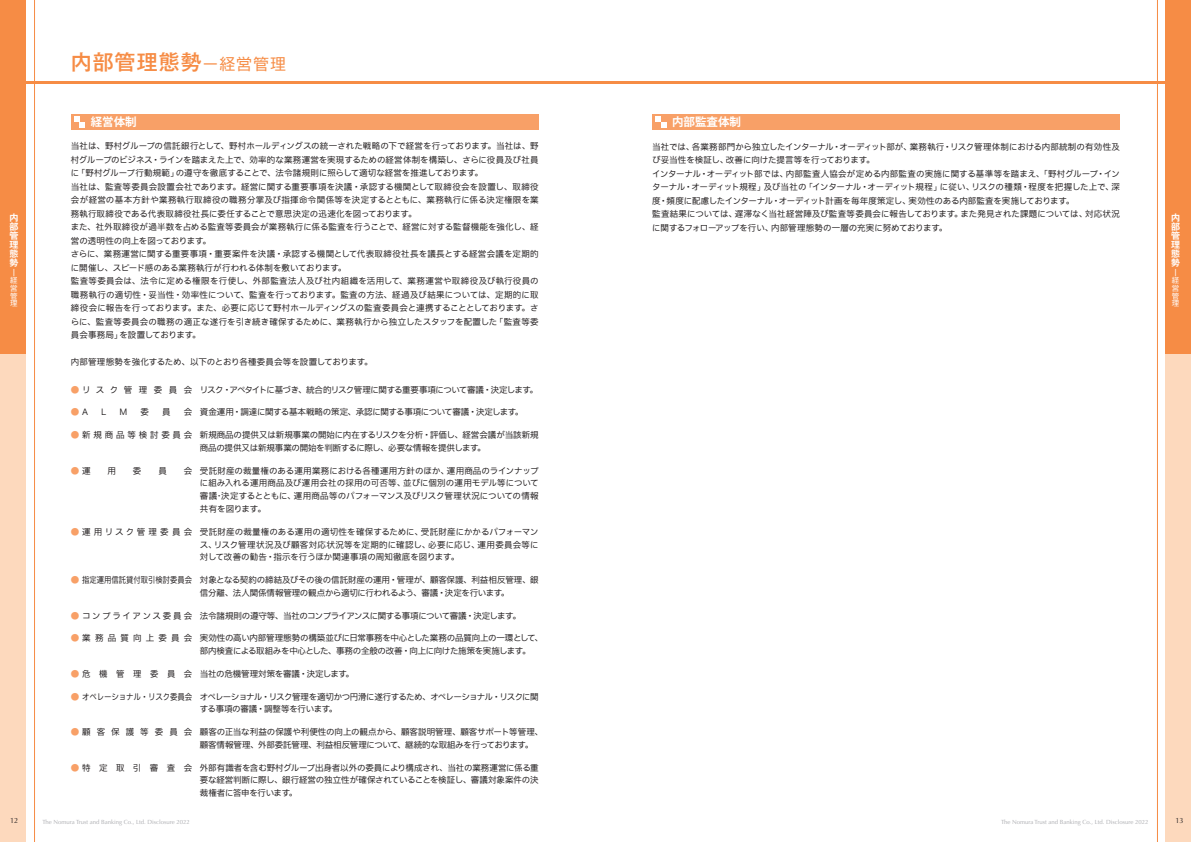
<style>
.page{position:relative;width:1191px;height:842px;background:#fff}
.page>*{position:absolute;margin:0;border:0;box-sizing:border-box;transform-origin:0 0}
.t1{font:21px "Gothic MB101 Pro Medium 90 pv RKSJ H";letter-spacing:.05em;color:#f68c45}
.t2{font:11.5px "Koz Go Pro Bold 90 pv RKSJ H";color:#fff}
.t3{font:9px/9.2px "Gothic MB101 Pro De Bold 90 pv RKSJ V";color:#fff;text-align:justify}
.t4{font:9px "Iwa UCDA Goth Std Th 90 pv RKSJ V";color:#fff}
.t5{font:8.5px/12.8px "Iwa UCDA Goth Std R2 90 pv RKSJ H";letter-spacing:-.01em;color:#231f20}
.t6{font:8.5px/13.5px "Iwa UCDA Goth Std R2 90 pv RKSJ H";letter-spacing:.01em;color:#231f20}
.t7{font:8.5px/12.8px "Iwa UCDA Goth Std R2 90 pv RKSJ H";letter-spacing:-.035em;color:#231f20}
.t8{font:8.5px/12.8px "Iwa UCDA Goth Std R2 90 pv RKSJ H";letter-spacing:-.06em;color:#231f20}
.t9{font:8.5px "Iwa UCDA Goth Std R2 90 pv RKSJ H";letter-spacing:-.065em;color:#231f20}
.t10{font:8.5px "Iwa UCDA Goth Std R2 90 pv RKSJ H";letter-spacing:-.055em;color:#231f20}
.t11{font:8.5px "Iwa UCDA Goth Std R2 90 pv RKSJ H";letter-spacing:-.01em;color:#231f20;scale:.86 1}
.t12{font:8.5px "Iwa UCDA Goth Std R2 90 pv RKSJ H";letter-spacing:-.01em;color:#231f20;scale:.88 1}
.t13{font:8.5px "Iwa UCDA Goth Std R2 90 pv RKSJ H";letter-spacing:.19em;color:#231f20}
.t14{font:8.5px "Iwa UCDA Goth Std R2 90 pv RKSJ H";letter-spacing:.33em;color:#231f20}
.t15{font:8.5px "Iwa UCDA Goth Std R2 90 pv RKSJ H";letter-spacing:.38em;color:#231f20}
.t16{font:8.5px "Iwa UCDA Goth Std R2 90 pv RKSJ H";letter-spacing:.49em;color:#231f20}
.t17{font:8.5px "Iwa UCDA Goth Std R2 90 pv RKSJ H";letter-spacing:.755em;color:#231f20}
.t18{font:8.5px "Iwa UCDA Goth Std R2 90 pv RKSJ H";letter-spacing:.715em;color:#231f20}
.t19{font:8.5px "Iwa UCDA Goth Std R2 90 pv RKSJ H";letter-spacing:1.035em;color:#231f20}
.t20{font:8.5px "Iwa UCDA Goth Std R2 90 pv RKSJ H";letter-spacing:.99em;color:#231f20}
.t21{font:8.5px "Iwa UCDA Goth Std R2 90 pv RKSJ H";color:#f8a067}
.t22{font:7.5px/7.7px "Iwa UCDA Goth Std Th 90 pv RKSJ V";color:#fff;text-align:justify}
.t23{font:7.5px "Optima";color:#231f20}
.t24{font:6px "Optima";color:#a8a9ad}
.s1{font-family:"Iwa UCDA Goth Std Th 90 pv RKSJ H";font-size:16px}
.s2{color:#f8a067}
.s3{color:#231f20}
</style>
<div class="page">
<hr style="left:0;top:81px;width:1191px;height:3px;background:#f68c45">
<hr style="left:1157px;top:0;width:1px;height:842px;background:#f68c45">
<hr style="left:34px;top:0;width:1px;height:842px;background:#f68c45">
<div style="left:1165px;top:0;width:26px;height:842px;background:#f68c45"></div>
<div style="left:1165px;top:354px;width:26px;height:488px;background:#fdd9bd"></div>
<div style="left:0;top:0;width:26px;height:842px;background:#f68c45"></div>
<div style="left:0;top:354px;width:26px;height:488px;background:#fdd9bd"></div>
<div style="left:71px;top:114px;width:468px;height:16px;background:#f8a067"></div>
<svg style="left:74px;top:116px;width:11px;height:12px"></svg>
<div style="left:652px;top:114px;width:468px;height:16px;background:#f8a067"></div>
<svg style="left:655px;top:116px;width:11px;height:12px"></svg>
<p class="t3" style="left:9px;top:214px;width:10px">内部管理態勢</p>
<p class="t4" style="left:9px;top:269px;width:6px">ー</p>
<p class="t22" style="left:10px;top:278px;width:9px">経営管理</p>
<h1 class="t1" style="left:71px;top:54px;width:217px">内部管理態勢<span class="s1">ー経営管理</span></h1>
<h2 class="t2" style="left:91px;top:117px;width:47px">経営体制</h2>
<p class="t6" style="left:71px;top:140px;width:469px">当社は、野村グループの信託銀行として、野村ホールディングスの統一された戦略の下で経営を行っております。当社は、野村グループのビジネス・ラインを踏まえた上で、効率的な業務運営を実現するための経営体制を構築し、さらに役員及び社員に「野村グループ行動規範」の遵守を徹底することで、法令諸規則に照らして適切な経営を推進しております。<br>当社は、監査等委員会設置会社であります。経営に関する重要事項を決議・承認する機関として取締役会を設置し、取締役会が経営の基本方針や業務執行取締役の職務分掌及び指揮命令関係等を決定するとともに、業務執行に係る決定権限を業務執行取締役である代表取締役社長に委任することで意思決定の迅速化を図っております。<br>また、社外取締役が過半数を占める監査等委員会が業務執行に係る監査を行うことで、経営に対する監督機能を強化し、経営の透明性の向上を図っております。<br>さらに、業務運営に関する重要事項・重要案件を決議・承認する機関として代表取締役社長を議長とする経営会議を定期的に開催し、スピード感のある業務執行が行われる体制を敷いております。<br>監査等委員会は、法令に定める権限を行使し、外部監査法人及び社内組織を活用して、業務運営や取締役及び執行役員の職務執行の適切性・妥当性・効率性について、監査を行っております。監査の方法、経過及び結果については、定期的に取締役会に報告を行っております。また、必要に応じて野村ホールディングスの監査委員会と連携することとしております。さらに、監査等委員会の職務の適正な遂行を引き続き確保するために、業務執行から独立したスタッフを配置した「監査等委員会事務局」を設置しております。</p>
<p class="t5" style="left:71px;top:357px;width:303px">内部管理態勢を強化するため、以下のとおり各種委員会等を設置しております。</p>
<p class="t17" style="left:71px;top:386px;width:123px"><span class="s2">●</span> リスク管理委員会</p>
<p class="t21" style="left:71px;top:409px;width:19px">● <span class="s3">A</span></p>
<p class="t5" style="left:101px;top:407px;width:7px">L</p>
<p class="t5" style="left:119px;top:407px;width:9px">M</p>
<p class="t5" style="left:140px;top:407px;width:10px">委</p>
<p class="t5" style="left:162px;top:407px;width:10px">員</p>
<p class="t5" style="left:184px;top:407px;width:10px">会</p>
<p class="t14" style="left:71px;top:432px;width:123px"><span class="s2">●</span> 新規商品等検討委員会</p>
<p class="t21" style="left:71px;top:467px;width:21px">● <span class="s3">運</span></p>
<p class="t5" style="left:108px;top:465px;width:10px">用</p>
<p class="t5" style="left:133px;top:465px;width:10px">委</p>
<p class="t5" style="left:158px;top:465px;width:10px">員</p>
<p class="t5" style="left:184px;top:465px;width:10px">会</p>
<p class="t15" style="left:71px;top:528px;width:123px"><span class="s2">●</span> 運用リスク管理委員会</p>
<p class="t11" style="left:71px;top:577px;width:143px"><span class="s2">●</span> 指定運用信託貸付取引検討委員会</p>
<p class="t13" style="left:71px;top:612px;width:123px"><span class="s2">●</span> コンプライアンス委員会</p>
<p class="t16" style="left:71px;top:635px;width:123px"><span class="s2">●</span> 業務品質向上委員会</p>
<p class="t19" style="left:71px;top:670px;width:123px"><span class="s2">●</span> 危機管理委員会</p>
<p class="t12" style="left:71px;top:693px;width:139px"><span class="s2">●</span> オペレーショナル・リスク委員会</p>
<p class="t18" style="left:71px;top:729px;width:123px"><span class="s2">●</span> 顧客保護等委員会</p>
<p class="t20" style="left:71px;top:764px;width:123px"><span class="s2">●</span> 特定取引審査会</p>
<p class="t9" style="left:200px;top:386px;width:340px">リスク・アペタイトに基づき、統合的リスク管理に関する重要事項について審議・決定します。</p>
<p class="t7" style="left:200px;top:407px;width:325px">資金運用・調達に関する基本戦略の策定、承認に関する事項について審議・決定します。</p>
<p class="t5" style="left:200px;top:430px;width:340px">新規商品の提供又は新規事業の開始に内在するリスクを分析・評価し、経営会議が当該新規商品の提供又は新規事業の開始を判断するに際し、必要な情報を提供します。</p>
<p class="t5" style="left:200px;top:465px;width:340px;text-align:justify">受託財産の裁量権のある運用業務における各種運用方針のほか、運用商品のラインナップに組み入れる運用商品及び運用会社の採用の可否等、並びに個別の運用モデル等について審議･決定するとともに、運用商品等のパフォーマンス及びリスク管理状況についての情報共有を図ります。</p>
<p class="t5" style="left:200px;top:526px;width:340px;text-align:justify">受託財産の裁量権のある運用の適切性を確保するために、受託財産にかかるパフォーマンス、リスク管理状況及び顧客対応状況等を定期的に確認し、必要に応じ、運用委員会等に対して改善の勧告・指示を行うほか関連事項の周知徹底を図ります。</p>
<p class="t5" style="left:200px;top:575px;width:340px">対象となる契約の締結及びその後の信託財産の運用・管理が、顧客保護、利益相反管理、銀信分離、法人関係情報管理の観点から適切に行われるよう、審議・決定を行います。</p>
<p class="t10" style="left:200px;top:612px;width:322px">法令諸規則の遵守等、当社のコンプライアンスに関する事項について審議・決定します。</p>
<p class="t7" style="left:200px;top:633px;width:344px">実効性の高い内部管理態勢の構築並びに日常事務を中心とした業務の品質向上の一環として、部内検査による取組みを中心とした、事務の全般の改善・向上に向けた施策を実施します。</p>
<p class="t5" style="left:200px;top:668px;width:156px">当社の危機管理対策を審議・決定します。</p>
<p class="t8" style="left:200px;top:691px;width:340px">オペレーショナル・リスク管理を適切かつ円滑に遂行するため、オペレーショナル・リスクに関する事項の審議・調整等を行います。</p>
<p class="t5" style="left:200px;top:727px;width:344px">顧客の正当な利益の保護や利便性の向上の観点から、顧客説明管理、顧客サポート等管理、顧客情報管理、外部委託管理、利益相反管理について、継続的な取組みを行っております。</p>
<p class="t5" style="left:200px;top:762px;width:340px;text-align:justify">外部有識者を含む野村グループ出身者以外の委員により構成され、当社の業務運営に係る重要な経営判断に際し、銀行経営の独立性が確保されていることを検証し、審議対象案件の決裁権者に答申を行います。</p>
<h2 class="t2" style="left:672px;top:117px;width:70px">内部監査体制</h2>
<p class="t5" style="left:652px;top:141px;width:469px;line-height:13.5px">当社では、各業務部門から独立したインターナル・オーディット部が、業務執行・リスク管理体制における内部統制の有効性及び妥当性を検証し、改善に向けた提言等を行っております。<br>インターナル・オーディット部では、内部監査人協会が定める内部監査の実施に関する基準等を踏まえ、「野村グループ・インターナル・オーディット規程」及び当社の「インターナル・オーディット規程」に従い、リスクの種類・程度を把握した上で、深度・頻度に配慮したインターナル・オーディット計画を毎年度策定し、実効性のある内部監査を実施しております。<br>監査結果については、遅滞なく当社経営陣及び監査等委員会に報告しております。また発見された課題については、対応状況に関するフォローアップを行い、内部管理態勢の一層の充実に努めております。</p>
<p class="t3" style="left:1171px;top:214px;width:10px">内部管理態勢</p>
<p class="t4" style="left:1171px;top:269px;width:6px">ー</p>
<p class="t22" style="left:1171px;top:278px;width:9px">経営管理</p>
<p class="t23" style="left:10px;top:816px;width:10px">12</p>
<p class="t24" style="left:43px;top:819px;width:149px">The Nomura Trust and Banking Co., Ltd. Disclosure 2022</p>
<p class="t24" style="left:1001px;top:819px;width:149px">The Nomura Trust and Banking Co., Ltd. Disclosure 2022</p>
<p class="t23" style="left:1175px;top:816px;width:10px">13</p>
</div>
